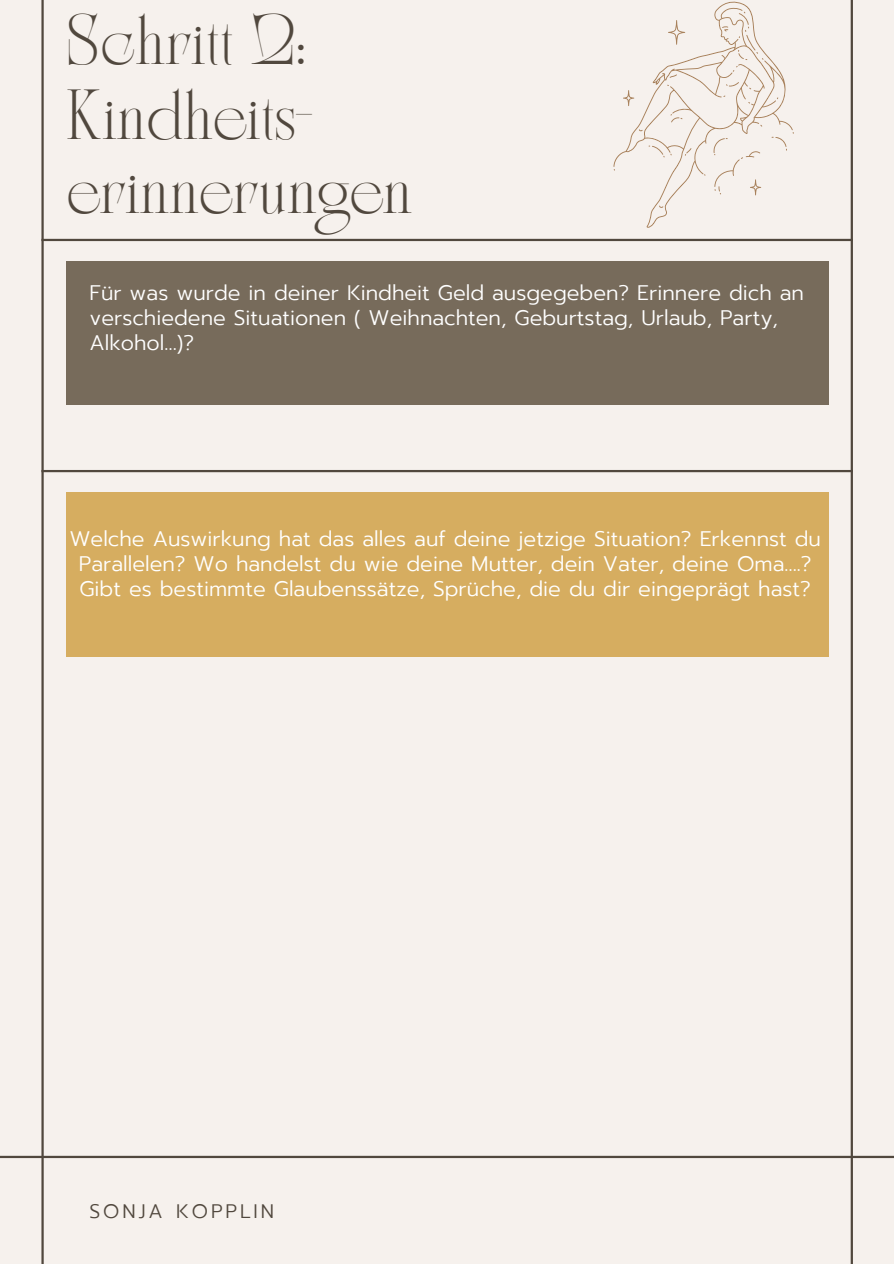
<style>
.page{position:relative;width:894px;height:1264px;background:#fff}
.page>*{position:absolute;margin:0;border:0;box-sizing:border-box;transform-origin:0 0}
.t1{font:49.5px/74.2px "TAN Nightingale";color:#51483e}
.t2{font:300 21px/24.8px "Prompt";color:#fff}
.t3{font:300 19.5px "Prompt";letter-spacing:.15em;color:#51483e}
</style>
<div class="page">
<div style="left:0;top:0;width:893px;height:1263px;background:#f6f1ed"></div>
<hr style="left:41px;top:0;width:3px;height:1263px;background:#51483e">
<hr style="left:850px;top:0;width:2px;height:1263px;background:#51483e">
<hr style="left:0;top:1155px;width:893px;height:3px;background:#51483e">
<div style="left:66px;top:492px;width:762px;height:165px;background:#d6ad60"></div>
<hr style="left:41px;top:470px;width:811px;height:2px;background:#51483e">
<div style="left:66px;top:261px;width:762px;height:143px;background:#776b5b"></div>
<hr style="left:41px;top:239px;width:811px;height:2px;background:#51483e">
<svg style="left:613px;top:1px;width:180px;height:227px"></svg>
<p class="t1" style="left:66px;top:13px;width:241px">Schritt 2:</p>
<p class="t1" style="left:66px;top:87px;width:347px">Kindheits&shy;erinnerungen</p>
<p class="t2" style="left:89px;top:281px;width:716px">Für was wurde in deiner Kindheit Geld ausgegeben? Erinnere dich an verschiedene Situationen ( Weihnachten, Geburtstag, Urlaub, Party,<br>Alkohol…)?</p>
<p class="t2" style="left:69px;top:527px;width:752px;text-align:center">Welche Auswirkung hat das alles auf deine jetzige Situation? Erkennst du<br>Parallelen? Wo handelst du wie deine Mutter, dein Vater, deine Oma….?<br>Gibt es bestimmte Glaubenssätze, Sprüche, die du dir eingeprägt hast?</p>
<p class="t3" style="left:89px;top:1196px;width:186px">SONJA KOPPLIN</p>
</div>
